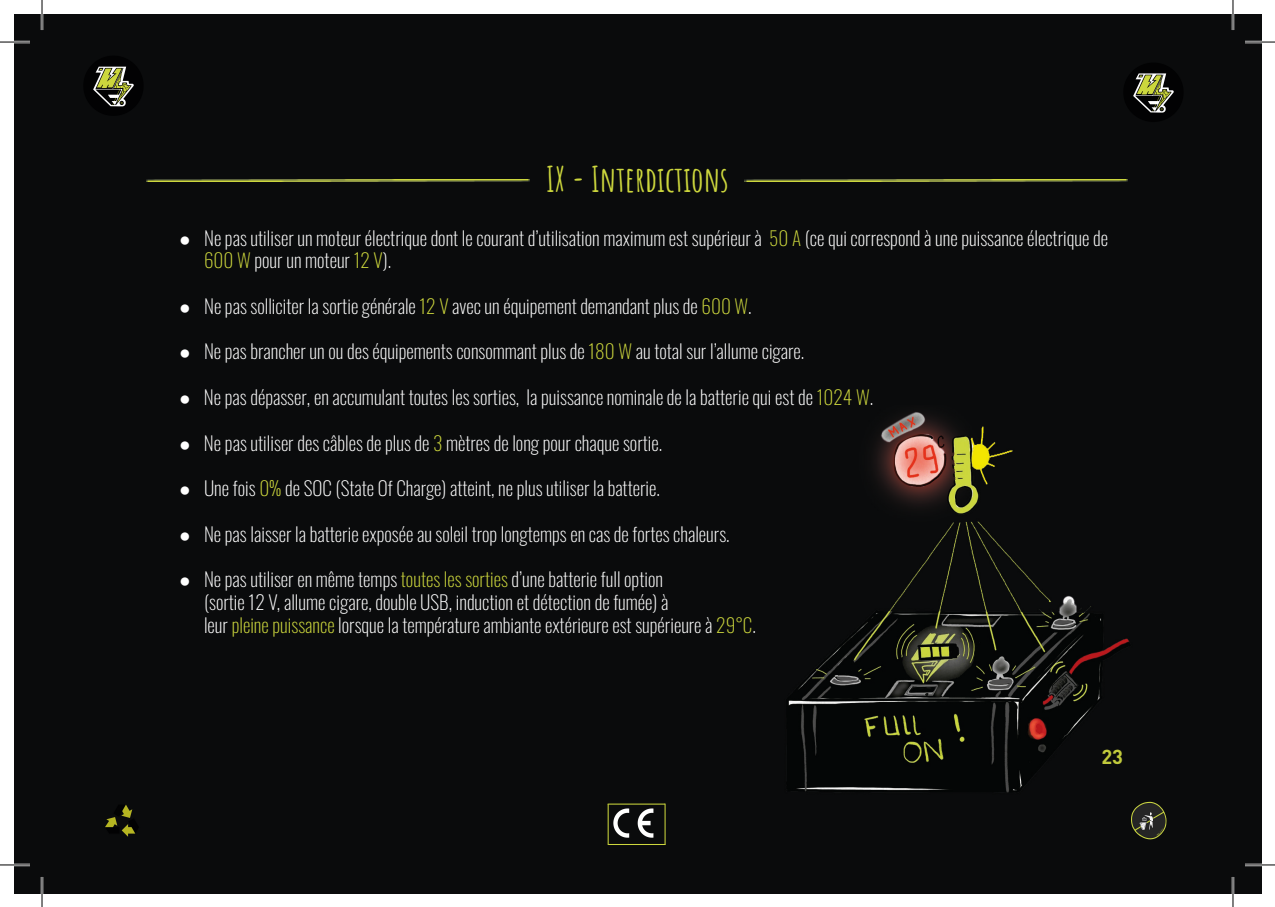
<style>
.page{position:relative;width:1275px;height:907px;background:#fff}
.page>*{position:absolute;margin:0;border:0;box-sizing:border-box;transform-origin:0 0}
.t1{font:700 34.4px "Amatic SC";color:#cdd73d}
.t2{font:700 20px "DIN Pro";color:#c1ca3c}
.t3{font:200 19.4px/22.8px "Oswald";color:#fff}
.s1{font-family:"Arial";font-weight:400}
.s2{color:#cdd73d}
.s3{font-family:"Arial";font-weight:700}
</style>
<div class="page">
<div style="left:14px;top:14px;width:1247px;height:878px;background:#0a0b0c"></div>
<img style="left:1131px;top:801px;width:36px;height:39px">
<img style="left:608px;top:804px;width:56px;height:39px">
<hr style="left:607px;top:803px;width:58px;height:1px;background:#cdd73d">
<hr style="left:664px;top:803px;width:1px;height:41px;background:#cdd73d">
<hr style="left:608px;top:843px;width:57px;height:1px;background:#cdd73d">
<hr style="left:607px;top:803px;width:1px;height:41px;background:#cdd73d">
<img style="left:788px;top:412px;width:342px;height:381px">
<img style="left:1107px;top:786px;width:23px;height:7px">
<img style="left:1133px;top:73px;width:41px;height:40px">
<img style="left:93px;top:66px;width:41px;height:41px">
<img style="left:105px;top:805px;width:30px;height:32px">
<img style="left:745px;top:179px;width:382px;height:2px">
<img style="left:147px;top:179px;width:382px;height:2px">
<hr style="left:0;top:41px;width:30px;height:2px;background:#fff">
<hr style="left:1245px;top:41px;width:30px;height:2px;background:#fff">
<hr style="left:0;top:863px;width:30px;height:2px;background:#fff">
<hr style="left:1245px;top:863px;width:30px;height:2px;background:#fff">
<hr style="left:41px;top:0;width:2px;height:30px;background:#fff">
<hr style="left:41px;top:876px;width:2px;height:30px;background:#fff">
<hr style="left:1231px;top:0;width:3px;height:30px;background:#fff">
<hr style="left:1231px;top:876px;width:3px;height:30px;background:#fff">
<hr style="left:0;top:42px;width:30px;height:1px;background:#000">
<hr style="left:1245px;top:42px;width:30px;height:1px;background:#000">
<hr style="left:0;top:864px;width:30px;height:1px;background:#000">
<hr style="left:1245px;top:864px;width:30px;height:1px;background:#000">
<hr style="left:42px;top:0;width:1px;height:30px;background:#000">
<hr style="left:42px;top:876px;width:1px;height:30px;background:#000">
<hr style="left:1232px;top:0;width:1px;height:30px;background:#000">
<hr style="left:1232px;top:876px;width:1px;height:30px;background:#000">
<h1 class="t1" style="left:546px;top:152px;width:184px">IX - Interdictions</h1>
<p class="t3" style="left:204px;top:224px;width:905px;text-indent:-25px"><span class="s1">●</span> Ne pas utiliser un moteur électrique dont le courant d’utilisation maximum est supérieur à <span class="s2">50 A</span> (ce qui correspond à une puissance électrique de<br><span class="s2">600 W</span> pour un moteur <span class="s2">12 V</span>).</p>
<p class="t3" style="left:179px;top:292px;width:574px"><span class="s1">●</span> Ne pas solliciter la sortie générale <span class="s2">12 V</span> avec un équipement demandant plus de <span class="s2">600 W</span>.</p>
<p class="t3" style="left:179px;top:338px;width:626px"><span class="s1">●</span> Ne pas brancher un ou des équipements consommant plus de <span class="s2">180 W</span> au total sur l’allume cigare.</p>
<p class="t3" style="left:179px;top:383px;width:695px"><span class="s1">●</span> Ne pas dépasser, en accumulant toutes les sorties, la puissance nominale de la batterie qui est de <span class="s2">1024 W</span>.</p>
<p class="t3" style="left:179px;top:429px;width:485px"><span class="s3">●</span> Ne pas utiliser des câbles de plus de <span class="s2">3</span> mètres de long pour chaque sortie.</p>
<p class="t3" style="left:179px;top:474px;width:482px"><span class="s1">●</span> Une fois <span class="s2">0%</span> de SOC (State Of Charge) atteint, ne plus utiliser la batterie.</p>
<p class="t3" style="left:179px;top:520px;width:552px"><span class="s1">●</span> Ne pas laisser la batterie exposée au soleil trop longtemps en cas de fortes chaleurs.</p>
<p class="t3" style="left:204px;top:565px;width:553px;text-indent:-25px"><span class="s1">●</span> Ne pas utiliser en même temps <span class="s2">toutes les sorties</span> d’une batterie full option<br>(sortie 12 V, allume cigare, double USB, induction et détection de fumée) à<br>leur <span class="s2">pleine puissance</span> lorsque la température ambiante extérieure est supérieure à <span class="s2">29°C</span>.</p>
<p class="t2" style="left:1101px;top:739px;width:23px">23</p>
</div>
